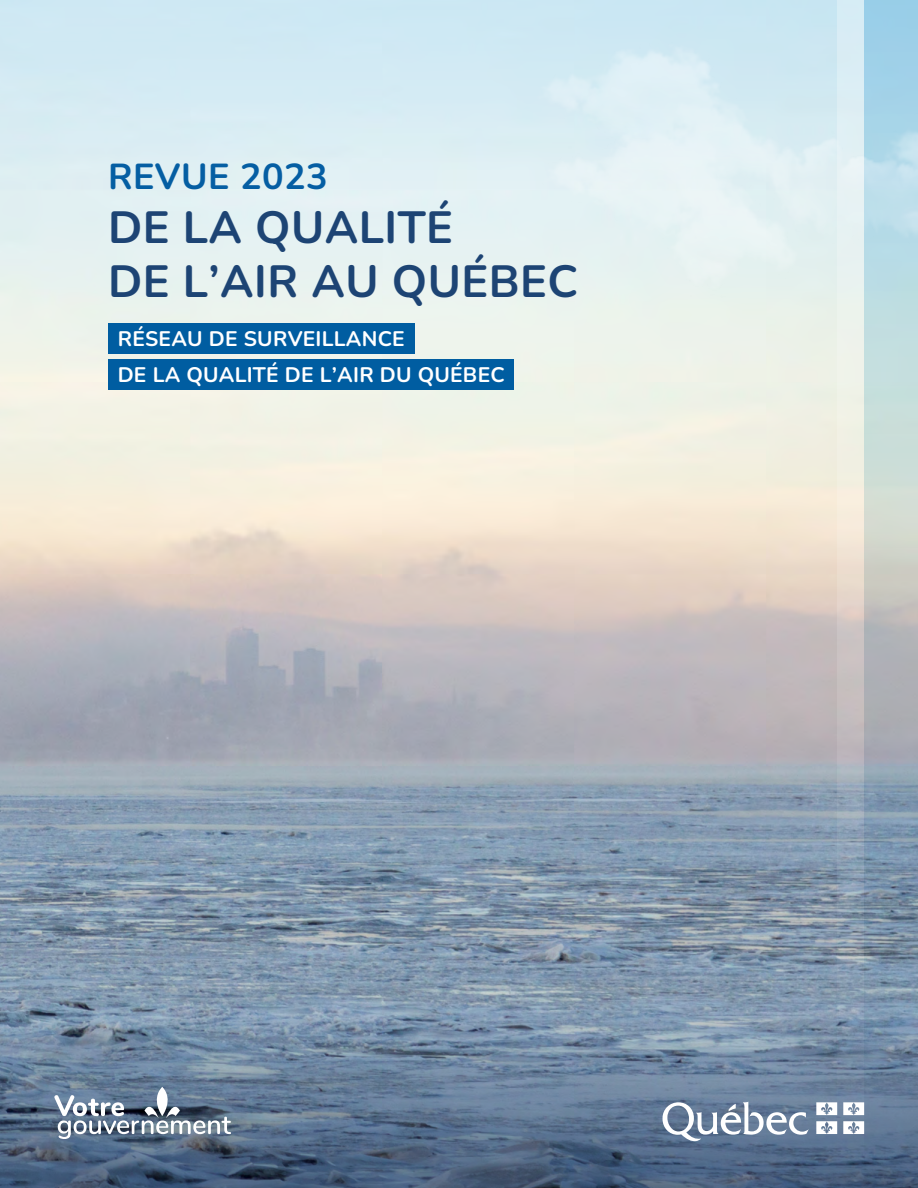
<style>
.page{position:relative;width:918px;height:1188px;background:#fff}
.page>*{position:absolute;margin:0;border:0;box-sizing:border-box;transform-origin:0 0}
.t1{font:200 45px/54px "Nunito";letter-spacing:.01em;color:#1d4474}
.t2{font:200 36px "Nunito";letter-spacing:.01em;color:#055ea3}
.t3{font:200 21px "Nunito";letter-spacing:.01em;color:#fff}
</style>
<div class="page">
<img style="left:0;top:189px;width:837px;height:828px">
<svg style="left:0;top:1017px;width:837px;height:171px;background:#627892"></svg>
<div style="left:0;top:0;width:918px;height:189px;background:linear-gradient(to bottom,#cae7f3,#e1f0f3)"></div>
<svg style="left:54px;top:1087px;width:177px;height:52px"></svg>
<svg style="left:663px;top:1102px;width:146px;height:40px"></svg>
<svg style="left:816px;top:1102px;width:21px;height:13px"></svg>
<svg style="left:816px;top:1121px;width:21px;height:13px"></svg>
<div style="left:108px;top:323px;width:306px;height:31px;background:#005da1"></div>
<div style="left:108px;top:359px;width:406px;height:31px;background:#005da1"></div>
<svg style="left:864px;top:0;width:54px;height:1188px;background:#9aacb7"></svg>
<svg style="left:837px;top:0;width:27px;height:1188px;background:#b5bcc2"></svg>
<img style="left:517px;top:31px;width:401px;height:275px">
<h1 class="t2" style="left:108px;top:151px;width:221px">REVUE 2023</h1>
<h1 class="t1" style="left:108px;top:199px;width:472px">DE LA QUALITÉ<br>DE L’AIR AU QUÉBEC</h1>
<h1 class="t3" style="left:118px;top:324px;width:288px">RÉSEAU DE SURVEILLANCE</h1>
<h1 class="t3" style="left:118px;top:360px;width:388px">DE LA QUALITÉ DE L’AIR DU QUÉBEC</h1>
</div>
